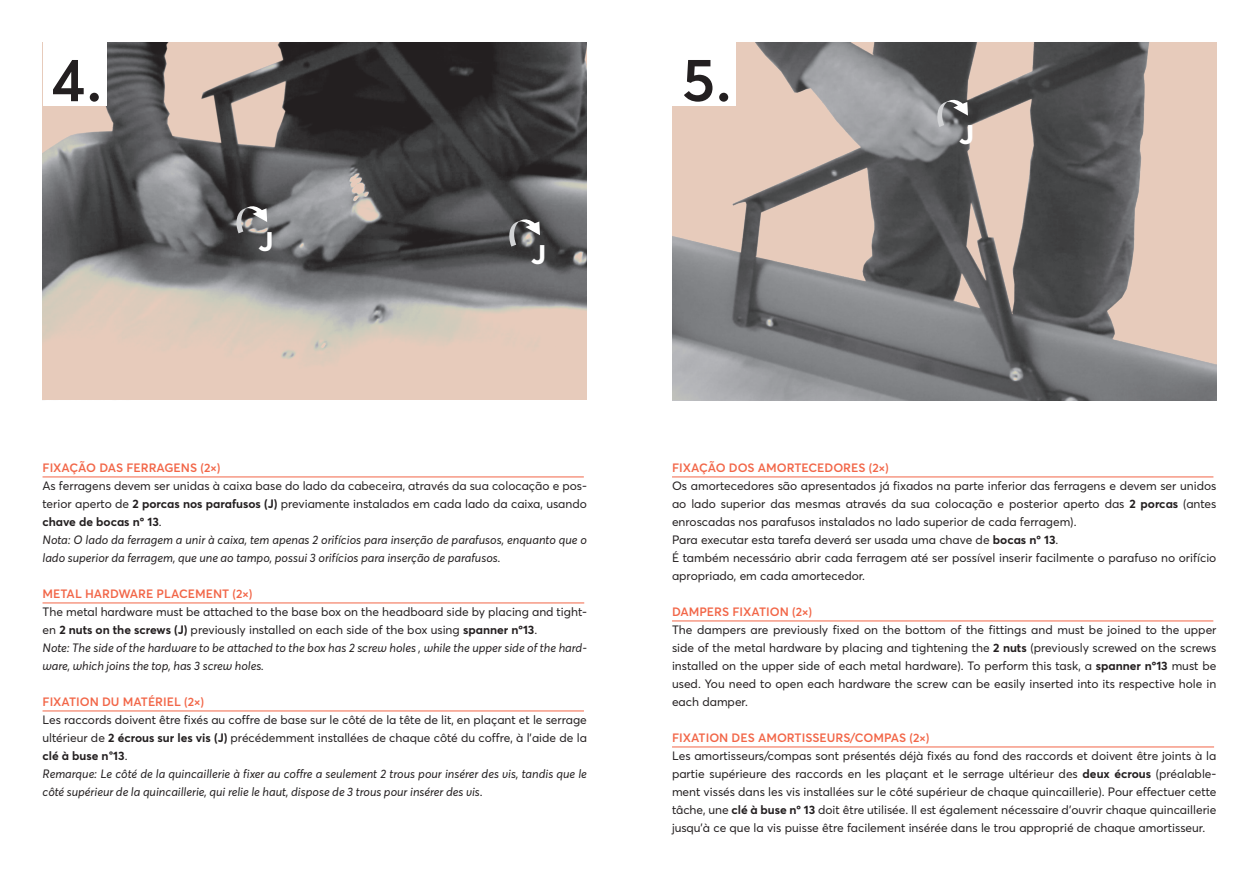
<style>
.page{position:relative;width:1259px;height:893px;background:#fff}
.page>*{position:absolute;margin:0;border:0;box-sizing:border-box;transform-origin:0 0}
.t1{font:600 60px "Averta CY";color:#231f20}
.t2{font:700 27px "Gotham";color:#fff}
.t3{font:12px/18px "Averta CY";color:#231f20;text-align:justify}
.t4{font:italic 12px/18px "Averta CY";color:#231f20}
.t5{font:600 12px "Averta CY";color:#f26648}
.s1{font-weight:700}
.s2{font-style:normal}
</style>
<div class="page">
<hr style="left:43px;top:477px;width:541px;height:1px;background:#f26648">
<hr style="left:43px;top:603px;width:541px;height:1px;background:#f26648">
<hr style="left:43px;top:711px;width:541px;height:1px;background:#f26648">
<img style="left:43px;top:43px;width:544px;height:357px">
<img style="left:672px;top:43px;width:544px;height:357px">
<div style="left:43px;top:43px;width:63px;height:63px;background:#fff"></div>
<div style="left:672px;top:43px;width:64px;height:63px;background:#fff"></div>
<svg style="left:234px;top:205px;width:33px;height:28px"></svg>
<svg style="left:935px;top:99px;width:33px;height:28px"></svg>
<svg style="left:507px;top:219px;width:33px;height:28px"></svg>
<hr style="left:672px;top:477px;width:541px;height:1px;background:#f26648">
<hr style="left:672px;top:621px;width:541px;height:1px;background:#f26648">
<hr style="left:672px;top:747px;width:542px;height:1px;background:#f26648">
<p class="t1" style="left:51px;top:38px;width:53px">4.</p>
<p class="t1" style="left:680px;top:38px;width:53px">5.</p>
<h2 class="t2" style="left:258px;top:226px;width:17px">J</h2>
<h2 class="t2" style="left:531px;top:239px;width:17px">J</h2>
<h2 class="t2" style="left:959px;top:119px;width:17px">J</h2>
<p class="t5" style="left:43px;top:460px;width:179px">FIXAÇÃO DAS FERRAGENS (2×)</p>
<p class="t3" style="left:43px;top:477px;width:546px">As ferragens devem ser unidas à caixa base do lado da cabeceira, através da sua colocação e pos&shy;terior aperto de <span class="s1">2 porcas nos parafusos (J)</span> previamente instalados em cada lado da caixa, usando <span class="s1">chave de bocas nº 13</span>.</p>
<p class="t4" style="left:43px;top:531px;width:546px">Nota: O lado da ferragem a unir à caixa, tem apenas 2 orifícios para inserção de parafusos, enquanto que o lado superior da ferragem, que une ao tampo, possui 3 orifícios para inserção de parafusos.</p>
<p class="t5" style="left:43px;top:586px;width:211px">METAL HARDWARE PLACEMENT (2×)</p>
<p class="t3" style="left:43px;top:603px;width:546px">The metal hardware must be attached to the base box on the headboard side by placing and tight&shy;en <span class="s1">2 nuts on the screws (J)</span> previously installed on each side of the box using <span class="s1">spanner nº13</span>.</p>
<p class="t4" style="left:43px;top:639px;width:546px">Note: The side of the hardware to be attached to the box has 2 screw holes , while the upper side of the hard&shy;ware, which joins the top, has 3 screw holes.</p>
<p class="t5" style="left:43px;top:694px;width:163px">FIXATION DU MATÉRIEL (2×)</p>
<p class="t3" style="left:43px;top:711px;width:546px">Les raccords doivent être fixés au coffre de base sur le côté de la tête de lit, en plaçant et le serrage ultérieur de <span class="s1">2 écrous sur les vis (J)</span> précédemment installées de chaque côté du coffre, à l’aide de la <span class="s1">clé à buse n°13</span>.</p>
<p class="t4" style="left:43px;top:765px;width:546px">Remarque: Le côté de la quincaillerie à fixer au coffre a seulement 2 trous pour insérer des vis, tandis que le côté supérieur de la quincaillerie, qui relie le haut, dispose de 3 trous pour insérer des vis<span class="s2">.</span></p>
<p class="t5" style="left:672px;top:460px;width:218px">FIXAÇÃO DOS AMORTECEDORES (2×)</p>
<p class="t3" style="left:672px;top:477px;width:546px">Os amortecedores são apresentados já fixados na parte inferior das ferragens e devem ser unidos ao lado superior das mesmas através da sua colocação e posterior aperto das <span class="s1">2 porcas</span> (antes enroscadas nos parafusos instalados no lado superior de cada ferragem).</p>
<p class="t3" style="left:672px;top:531px;width:388px">Para executar esta tarefa deverá ser usada uma chave de <span class="s1">bocas nº 13</span>.</p>
<p class="t3" style="left:672px;top:549px;width:546px">É também necessário abrir cada ferragem até ser possível inserir facilmente o parafuso no orifício apropriado, em cada amortecedor.</p>
<p class="t5" style="left:672px;top:604px;width:142px">DAMPERS FIXATION (2×)</p>
<p class="t3" style="left:672px;top:621px;width:546px">The dampers are previously fixed on the bottom of the fittings and must be joined to the upper side of the metal hardware by placing and tightening the <span class="s1">2 nuts</span> (previously screwed on the screws installed on the upper side of each metal hardware). To perform this task, a <span class="s1">spanner nº13</span> must be used. You need to open each hardware the screw can be easily inserted into its respective hole in each damper.</p>
<p class="t5" style="left:672px;top:730px;width:259px">FIXATION DES AMORTISSEURS/COMPAS (2×)</p>
<p class="t3" style="left:672px;top:747px;width:546px">Les amortisseurs/compas sont présentés déjà fixés au fond des raccords et doivent être joints à la partie supérieure des raccords en les plaçant et le serrage ultérieur des <span class="s1">deux écrous</span> (préalable&shy;ment vissés dans les vis installées sur le côté supérieur de chaque quincaillerie). Pour effectuer cette tâche, une <span class="s1">clé à buse nº 13</span> doit être utilisée. Il est également nécessaire d’ouvrir chaque quincaillerie jusqu’à ce que la vis puisse être facilement insérée dans le trou approprié de chaque amortisseur.</p>
</div>
